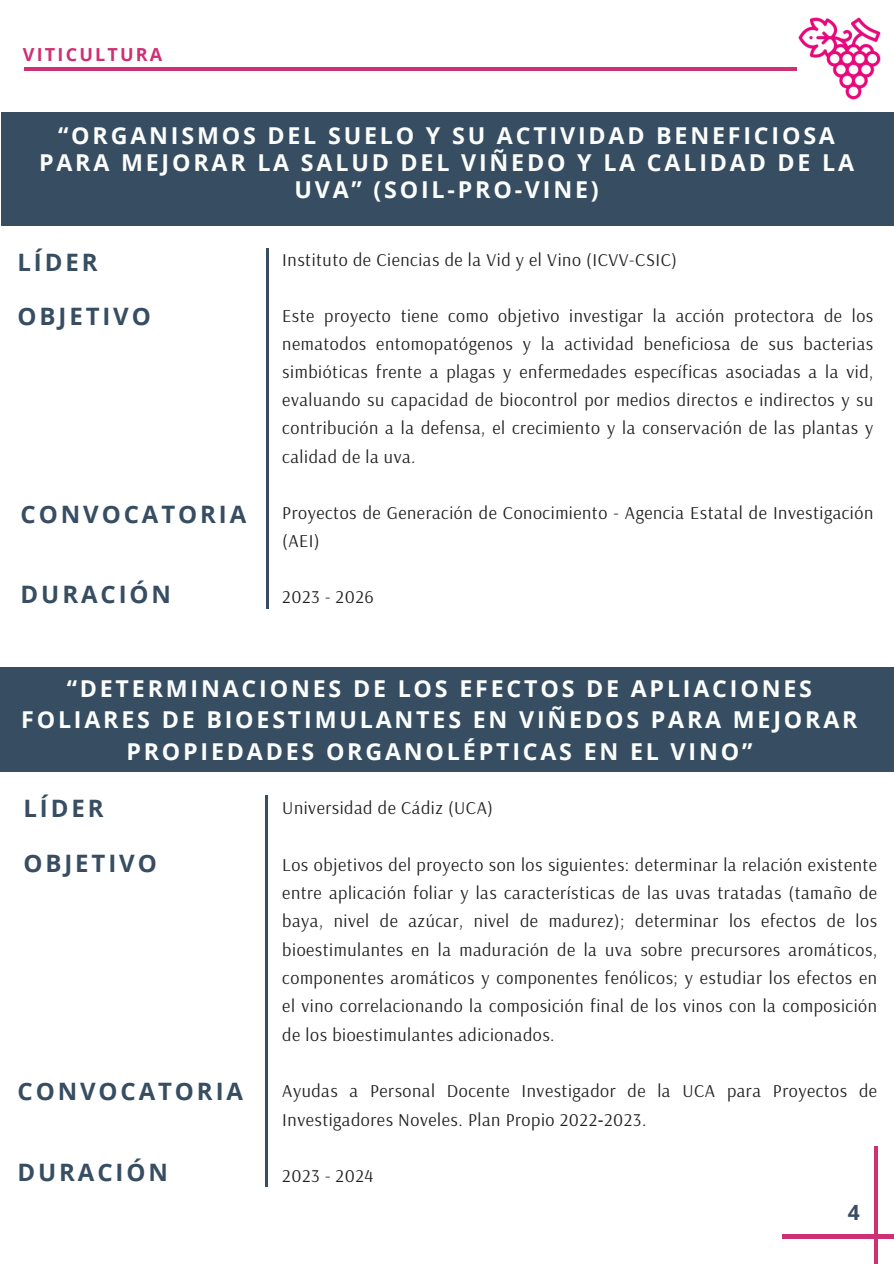
<style>
.page{position:relative;width:894px;height:1264px;background:#fff}
.page>*{position:absolute;margin:0;border:0;box-sizing:border-box;transform-origin:0 0}
.t1{font:700 24px "Open Sans";letter-spacing:.12em;color:#364d62}
.t2{font:700 23.25px/27px "Open Sans";letter-spacing:.12em;color:#fcfefd;text-align:center}
.t3{font:700 21px "Open Sans";color:#364d62}
.t4{font:18px/28.3px "Arsenal";letter-spacing:.03em;color:#222;text-align:justify}
.t5{font:700 18px "Open Sans";letter-spacing:.12em;color:#ce3074}
.s1{font-family:"Noto Sans"}
</style>
<div class="page">
<hr style="left:24px;top:67px;width:772px;height:3px;background:#ce3074">
<img style="left:785px;top:17px;width:96px;height:83px">
<div style="left:1px;top:113px;width:892px;height:113px;background:#364d62"></div>
<hr style="left:266px;top:248px;width:2px;height:360px;background:#364d62">
<svg style="left:873px;top:1146px;width:4px;height:117px"></svg>
<hr style="left:782px;top:1234px;width:111px;height:4px;background:#ce3074">
<div style="left:0;top:667px;width:893px;height:105px;background:#364d62"></div>
<hr style="left:265px;top:794px;width:3px;height:392px;background:#364d62">
<p class="t5" style="left:23px;top:42px;width:141px">VITICULTURA</p>
<p class="t2" style="left:39px;top:121px;width:816px">“ORGANISMOS DEL SUELO Y SU ACTIVIDAD BENEFICIOSA<br>PARA MEJORAR LA SALUD DEL VIÑEDO Y LA CALIDAD DE LA<br>UVA” (SOIL-PRO-VINE)</p>
<h1 class="t1" style="left:17px;top:245px;width:82px">LÍDER</h1>
<h1 class="t1" style="left:17px;top:299px;width:135px">OBJETIVO</h1>
<h1 class="t1" style="left:21px;top:497px;width:227px">CONVOCATORIA</h1>
<h1 class="t1" style="left:21px;top:577px;width:152px">DURACIÓN</h1>
<p class="t4" style="left:282px;top:245px;width:396px">Instituto de Ciencias de la Vid y el Vino (ICVV-CSIC)</p>
<p class="t4" style="left:282px;top:301px;width:592px">Este proyecto tiene como objetivo investigar la acción protectora de los nematodos entomopatógenos y la actividad beneficiosa de sus bacterias simbióticas frente a plagas y enfermedades específicas asociadas a la vid, evaluando su capacidad de biocontrol por medios directos e indirectos y su contribución a la defensa, el crecimiento y la conservación de las plantas y calidad de la uva.</p>
<p class="t4" style="left:282px;top:498px;width:592px">Proyectos de Generación de Conocimiento - Agencia Estatal de Investigación (AEI)</p>
<p class="t4" style="left:282px;top:582px;width:93px">2023 - 2026</p>
<p class="t2" style="left:21px;top:672px;width:837px;line-height:31.5px">“DETERMINACIONES DE LOS EFECTOS DE APLIACIONES<br>FOLIARES DE BIOESTIMULANTES EN VIÑEDOS PARA MEJORAR<br>PROPIEDADES ORGANOLÉPTICAS EN EL VINO”</p>
<h1 class="t1" style="left:23px;top:791px;width:82px">LÍDER</h1>
<h1 class="t1" style="left:23px;top:846px;width:135px">OBJETIVO</h1>
<h1 class="t1" style="left:17px;top:1074px;width:227px">CONVOCATORIA</h1>
<h1 class="t1" style="left:17px;top:1155px;width:152px">DURACIÓN</h1>
<p class="t4" style="left:282px;top:793px;width:212px">Universidad de Cádiz (UCA)</p>
<p class="t4" style="left:282px;top:849px;width:596px">Los objetivos del proyecto son los siguientes: determinar la relación existente entre aplicación foliar y las características de las uvas tratadas (tamaño de baya, nivel de azúcar, nivel de madurez); determinar los efectos de los bioestimulantes en la maduración de la uva sobre precursores aromáticos, componentes aromáticos y componentes fenólicos; y estudiar los efectos en el vino correlacionando la composición final de los vinos con la composición de los bioestimulantes adicionados.</p>
<p class="t4" style="left:282px;top:1076px;width:596px">Ayudas a Personal Docente Investigador de la UCA para Proyectos de<br>Investigadores Noveles. Plan Propio 2022<span class="s1">‐</span>2023.</p>
<p class="t4" style="left:282px;top:1161px;width:92px">2023 - 2024</p>
<p class="t3" style="left:847px;top:1197px;width:13px">4</p>
</div>
